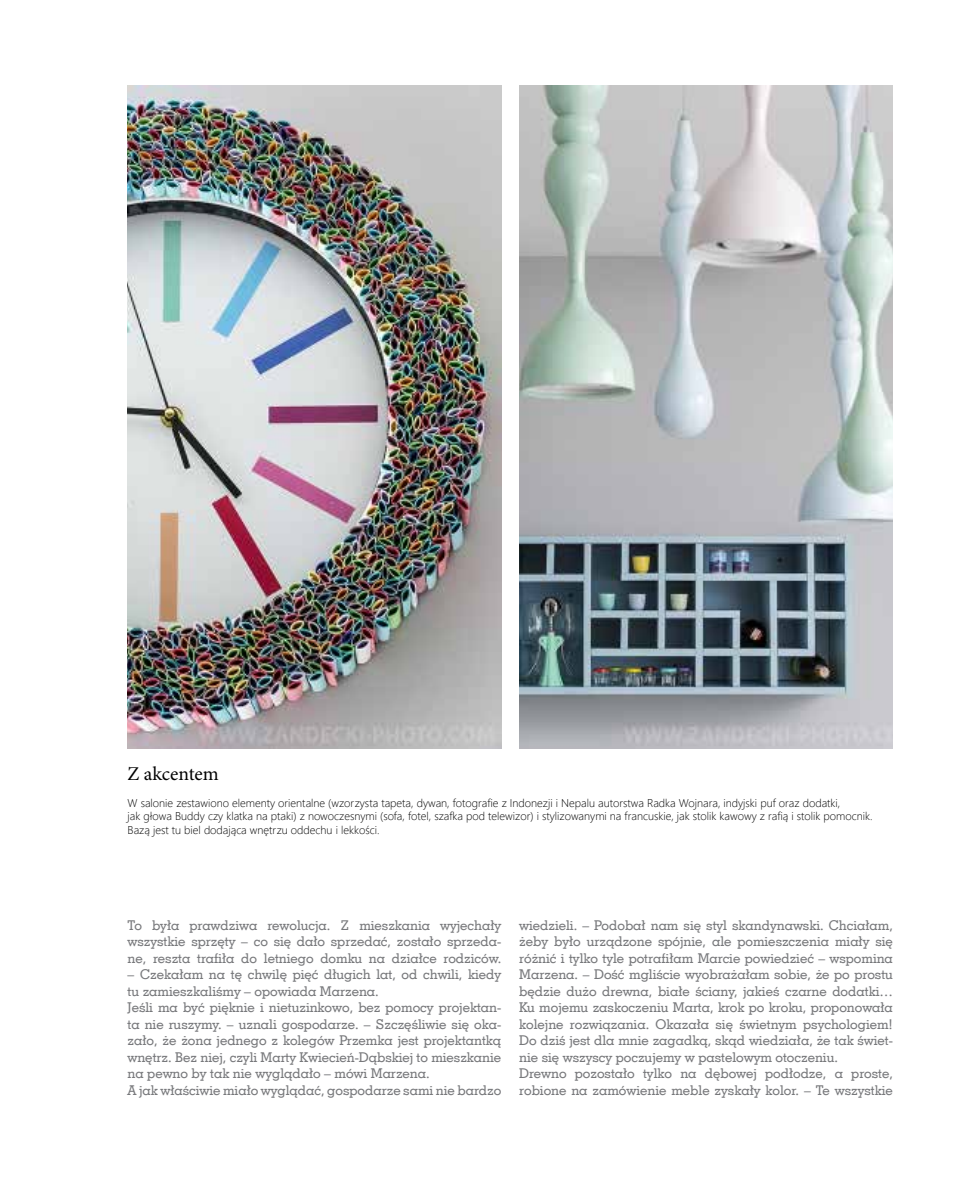
<style>
.page{position:relative;width:978px;height:1191px;background:#fff}
.page>*{position:absolute;margin:0;border:0;box-sizing:border-box;transform-origin:0 0}
.t1{font:19.5px "Minion Pro";color:#000}
.t2{font:13.5px/16.5px "Geo Slab 703 Md EU";color:#77787b}
.t3{font:11.25px/13.5px "Webly Sleek UI Light";color:#000}
</style>
<div class="page">
<img style="left:128px;top:85px;width:373px;height:663px">
<img style="left:519px;top:85px;width:374px;height:663px">
<h1 class="t1" style="left:128px;top:760px;width:93px">Z akcentem</h1>
<p class="t3" style="left:128px;top:795px;width:747px">W salonie zestawiono elementy orientalne (wzorzysta tapeta, dywan, fotografie z Indonezji i Nepalu autorstwa Radka Wojnara, indyjski puf oraz dodatki,<br>jak głowa Buddy czy klatka na ptaki) z nowoczesnymi (sofa, fotel, szafka pod telewizor) i stylizowanymi na francuskie, jak stolik kawowy z rafią i stolik pomocnik.<br>Bazą jest tu biel dodająca wnętrzu oddechu i lekkości.</p>
<p class="t2" style="left:128px;top:916px;width:375px;text-align:justify">To była prawdziwa rewolucja. Z mieszkania wyjechały wszystkie sprzęty – co się dało sprzedać, zostało sprzeda&shy;ne, reszta trafiła do letniego domku na działce rodziców.</p>
<p class="t2" style="left:128px;top:966px;width:375px">– Czekałam na tę chwilę pięć długich lat, od chwili, kiedy tu zamieszkaliśmy – opowiada Marzena.<br>Jeśli ma być pięknie i nietuzinkowo, bez pomocy projektan&shy;ta nie ruszymy. – uznali gospodarze. – Szczęśliwie się oka&shy;zało, że żona jednego z kolegów Przemka jest projektantką wnętrz. Bez niej, czyli Marty Kwiecień-Dąbskiej to mieszkanie na pewno by tak nie wyglądało – mówi Marzena.<br>A jak właściwie miało wyglądać, gospodarze sami nie bardzo</p>
<p class="t2" style="left:519px;top:916px;width:375px">wiedzieli. – Podobał nam się styl skandynawski. Chciałam, żeby było urządzone spójnie, ale pomieszczenia miały się różnić i tylko tyle potrafiłam Marcie powiedzieć – wspomina Marzena. – Dość mgliście wyobrażałam sobie, że po prostu będzie dużo drewna, białe ściany, jakieś czarne dodatki… Ku mojemu zaskoczeniu Marta, krok po kroku, proponowała kolejne rozwiązania. Okazała się świetnym psychologiem!<br>Do dziś jest dla mnie zagadką, skąd wiedziała, że tak świet&shy;nie się wszyscy poczujemy w pastelowym otoczeniu.<br>Drewno pozostało tylko na dębowej podłodze, a proste, robione na zamówienie meble zyskały kolor. – Te wszystkie</p>
</div>
